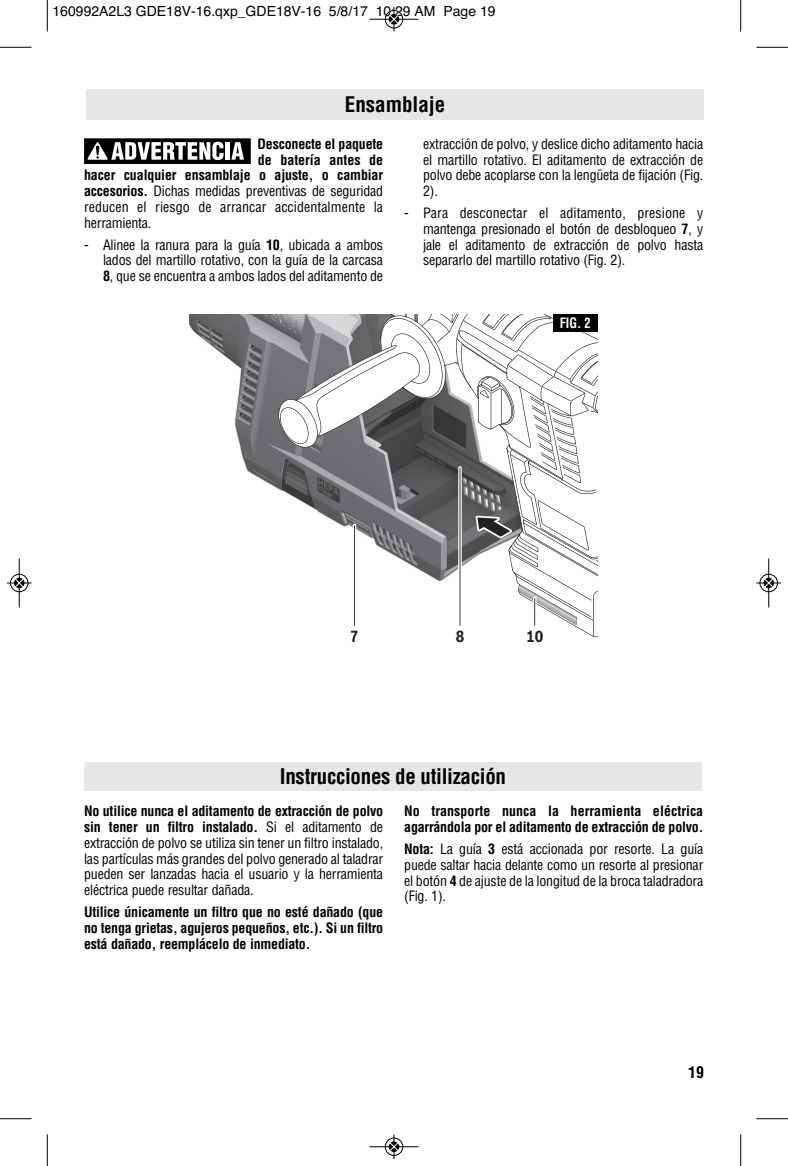
<style>
.page{position:relative;width:788px;height:1166px;background:#fff}
.page>*{position:absolute;margin:0;border:0;box-sizing:border-box;transform-origin:0 0}
.t1{font:700 condensed 21px "Helvetica";letter-spacing:-.015em;color:#000}
.t2{font:700 15.75px "Bosch Sans Cond";color:#231f20}
.t3{font:700 condensed 15.75px "Helvetica";color:#000}
.t4{font:condensed 14px/15.8px "Helvetica";letter-spacing:-.015em;color:#000;text-align:justify}
.t5{font:700 condensed 14px/15.8px "Helvetica";letter-spacing:-.015em;color:#000;text-align:justify}
.t6{font:14px "Helvetica";color:#000}
.t7{font:condensed 14px "Helvetica";letter-spacing:.005em;color:#000}
.t8{font:700 condensed 14px "Helvetica";color:#fff;scale:.9 1}
.s1{font-weight:700}
</style>
<div class="page">
<div style="left:84px;top:761px;width:618px;height:29px;background:#e6e6e6"></div>
<div style="left:86px;top:89px;width:618px;height:30px;background:#e6e6e6"></div>
<img style="left:190px;top:314px;width:88px;height:175px">
<svg style="left:278px;top:314px;width:319px;height:323px"></svg>
<hr style="left:353px;top:524px;width:3px;height:103px;background:#fff;border-radius:2px">
<hr style="left:354px;top:525px;width:1px;height:101px;background:#231f20">
<div style="left:553px;top:314px;width:44px;height:18px;background:#000"></div>
<div style="left:84px;top:138px;width:167px;height:26px;background:#000"></div>
<hr style="left:226px;top:142px;width:4px;height:18px;background:#fff">
<svg style="left:231px;top:142px;width:13px;height:18px"></svg>
<svg style="left:88px;top:142px;width:135px;height:18px"></svg>
<hr style="left:47px;top:0;width:1px;height:32px;background:#000">
<hr style="left:0;top:47px;width:32px;height:1px;background:#000">
<hr style="left:740px;top:0;width:1px;height:32px;background:#000">
<hr style="left:756px;top:47px;width:32px;height:1px;background:#000">
<hr style="left:47px;top:1134px;width:1px;height:32px;background:#000">
<hr style="left:0;top:1118px;width:32px;height:1px;background:#000">
<hr style="left:740px;top:1134px;width:1px;height:32px;background:#000">
<hr style="left:756px;top:1118px;width:32px;height:1px;background:#000">
<div style="left:384px;top:10px;width:19px;height:19px;border:1px solid #fff;border-radius:50%"></div>
<hr style="left:369px;top:19px;width:49px;height:1px;background:#000">
<div style="left:385px;top:10px;width:18px;height:18px;border:1px solid #000;border-radius:50%"></div>
<svg style="left:389px;top:7px;width:9px;height:25px"></svg>
<div style="left:384px;top:1137px;width:19px;height:19px;border:1px solid #fff;border-radius:50%"></div>
<hr style="left:369px;top:1146px;width:49px;height:1px;background:#000">
<div style="left:385px;top:1137px;width:18px;height:18px;border:1px solid #000;border-radius:50%"></div>
<svg style="left:389px;top:1134px;width:9px;height:24px"></svg>
<div style="left:10px;top:573px;width:19px;height:19px;border:1px solid #fff;border-radius:50%"></div>
<hr style="left:19px;top:558px;width:1px;height:49px;background:#000">
<div style="left:10px;top:574px;width:18px;height:18px;border:1px solid #000;border-radius:50%"></div>
<svg style="left:7px;top:578px;width:25px;height:9px"></svg>
<div style="left:759px;top:573px;width:19px;height:19px;border:1px solid #fff;border-radius:50%"></div>
<hr style="left:768px;top:558px;width:1px;height:49px;background:#000">
<div style="left:759px;top:574px;width:18px;height:18px;border:1px solid #000;border-radius:50%"></div>
<svg style="left:756px;top:578px;width:24px;height:9px"></svg>
<p class="t6" style="left:52px;top:3px;width:444px">160992A2L3 GDE18V-16.qxp_GDE18V-16 5/8/17 10:29 AM Page 19</p>
<h1 class="t1" style="left:345px;top:92px;width:102px">Ensamblaje</h1>
<p class="t5" style="left:257px;top:136px;width:127px">Desconecte el paquete</p>
<p class="t5" style="left:258px;top:152px;width:127px">de batería antes de</p>
<p class="t5" style="left:84px;top:168px;width:300px">hacer cualquier ensamblaje o ajuste, o cambiar</p>
<p class="t4" style="left:84px;top:183px;width:300px"><span class="s1">accesorios.</span> Dichas medidas preventivas de seguridad</p>
<p class="t7" style="left:84px;top:199px;width:300px">reducen el riesgo de arrancar accidentalmente la</p>
<p class="t4" style="left:84px;top:215px;width:69px">herramienta.</p>
<p class="t4" style="left:103px;top:237px;width:282px;text-indent:-19px">- Alinee la ranura para la guía <span class="s1">10</span>, ubicada a ambos lados del martillo rotativo, con la guía de la carcasa <span class="s1">8</span>, que se encuentra a ambos lados del aditamento de</p>
<p class="t4" style="left:423px;top:136px;width:282px">extracción de polvo, y deslice dicho aditamento hacia el martillo rotativo. El aditamento de extracción de polvo debe acoplarse con la lengüeta de fijación (Fig.<br>2).</p>
<p class="t4" style="left:423px;top:205px;width:282px;text-indent:-19px">- Para desconectar el aditamento, presione y mantenga presionado el botón de desbloqueo <span class="s1">7</span>, y jale el aditamento de extracción de polvo hasta separarlo del martillo rotativo (Fig. 2).</p>
<p class="t8" style="left:559px;top:315px;width:36px">FIG. 2</p>
<p class="t2" style="left:350px;top:627px;width:10px">7</p>
<p class="t2" style="left:455px;top:627px;width:10px">8</p>
<p class="t2" style="left:526px;top:627px;width:19px">10</p>
<h1 class="t1" style="left:280px;top:764px;width:227px">Instrucciones de utilización</h1>
<p class="t4" style="left:84px;top:803px;width:300px"><span class="s1">No utilice nunca el aditamento de extracción de polvo sin tener un filtro instalado.</span> Si el aditamento de extracción de polvo se utiliza sin tener un filtro instalado, las partículas más grandes del polvo generado al taladrar pueden ser lanzadas hacia el usuario y la herramienta eléctrica puede resultar dañada.</p>
<p class="t5" style="left:84px;top:904px;width:300px">Utilice únicamente un filtro que no esté dañado (que no tenga grietas, agujeros pequeños, etc.). Si un filtro está dañado, reemplácelo de inmediato.</p>
<p class="t5" style="left:404px;top:803px;width:300px">No transporte nunca la herramienta eléctrica agarrándola por el aditamento de extracción de polvo.</p>
<p class="t4" style="left:404px;top:841px;width:300px"><span class="s1">Nota:</span> La guía <span class="s1">3</span> está accionada por resorte. La guía puede saltar hacia delante como un resorte al presionar el botón <span class="s1">4</span> de ajuste de la longitud de la broca taladradora (Fig. 1).</p>
<p class="t3" style="left:688px;top:1063px;width:17px">19</p>
</div>
